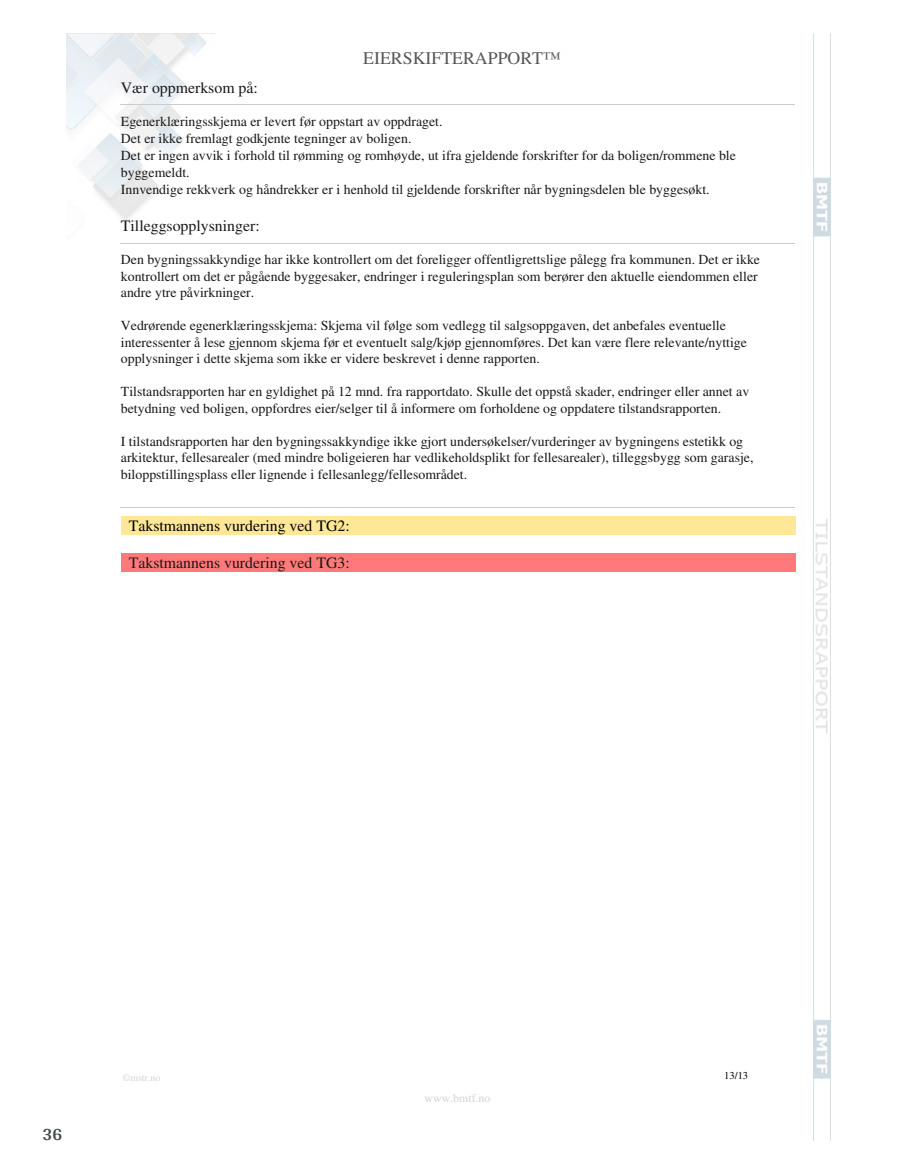
<style>
.page{position:relative;width:915px;height:1172px;background:#fff}
.page>*{position:absolute;margin:0;border:0;box-sizing:border-box;transform-origin:0 0}
.t1{font:700 18px "Arya";color:#414749}
.t2{font:17.85px "Times";color:#575757}
.t3{font:15.75px "Times";color:#191919}
.t4{font:15.75px "Times";color:#000}
.t5{font:13.8px/16.5px "Times";color:#191919}
.t6{font:11.85px "Times";color:#d2d3d4}
.t7{font:10.5px "Times";color:#000}
.t8{font:9.9px "Times";color:#d2d3d4}
</style>
<div class="page">
<img style="left:66px;top:33px;width:149px;height:188px">
<img style="left:813px;top:33px;width:17px;height:1107px">
<hr style="left:121px;top:104px;width:673px;height:1px;background:#ccc">
<hr style="left:121px;top:243px;width:673px;height:1px;background:#ccc">
<hr style="left:121px;top:508px;width:673px;height:1px;background:#ccc">
<div style="left:121px;top:516px;width:673px;height:19px;background:#fee797"></div>
<div style="left:121px;top:553px;width:673px;height:19px;background:#fe7a7a"></div>
<p class="t2" style="left:363px;top:51px;width:199px">EIERSKIFTERAPPORT™</p>
<p class="t3" style="left:121px;top:81px;width:138px">Vær oppmerksom på:</p>
<p class="t5" style="left:121px;top:114px;width:616px;line-height:17.1px">Egenerklæringsskjema er levert før oppstart av oppdraget.<br>Det er ikke fremlagt godkjente tegninger av boligen.<br>Det er ingen avvik i forhold til rømming og romhøyde, ut ifra gjeldende forskrifter for da boligen/rommene ble byggemeldt.<br>Innvendige rekkverk og håndrekker er i henhold til gjeldende forskrifter når bygningsdelen ble byggesøkt.</p>
<p class="t3" style="left:121px;top:220px;width:140px">Tilleggsopplysninger:</p>
<p class="t5" style="left:121px;top:252px;width:640px">Den bygningssakkyndige har ikke kontrollert om det foreligger offentligrettslige pålegg fra kommunen. Det er ikke kontrollert om det er pågående byggesaker, endringer i reguleringsplan som berører den aktuelle eiendommen eller andre ytre påvirkninger.</p>
<p class="t5" style="left:121px;top:318px;width:627px">Vedrørende egenerklæringsskjema: Skjema vil følge som vedlegg til salgsoppgaven, det anbefales eventuelle interessenter å lese gjennom skjema før et eventuelt salg/kjøp gjennomføres. Det kan være flere relevante/nyttige opplysninger i dette skjema som ikke er videre beskrevet i denne rapporten.</p>
<p class="t5" style="left:121px;top:384px;width:629px">Tilstandsrapporten har en gyldighet på 12 mnd. fra rapportdato. Skulle det oppstå skader, endringer eller annet av betydning ved boligen, oppfordres eier/selger til å informere om forholdene og oppdatere tilstandsrapporten.</p>
<p class="t5" style="left:121px;top:434px;width:634px">I tilstandsrapporten har den bygningssakkyndige ikke gjort undersøkelser/vurderinger av bygningens estetikk og arkitektur, fellesarealer (med mindre boligeieren har vedlikeholdsplikt for fellesarealer), tilleggsbygg som garasje, biloppstillingsplass eller lignende i fellesanlegg/fellesområdet.</p>
<p class="t4" style="left:129px;top:520px;width:222px">Takstmannens vurdering ved TG2:</p>
<p class="t3" style="left:129px;top:557px;width:222px">Takstmannens vurdering ved TG3:</p>
<h1 class="t1" style="left:43px;top:1123px;width:21px">36</h1>
<p class="t8" style="left:123px;top:1073px;width:39px">©mstr.no</p>
<p class="t6" style="left:424px;top:1093px;width:67px">www.bmtf.no</p>
<p class="t7" style="left:724px;top:1072px;width:25px">13/13</p>
</div>
